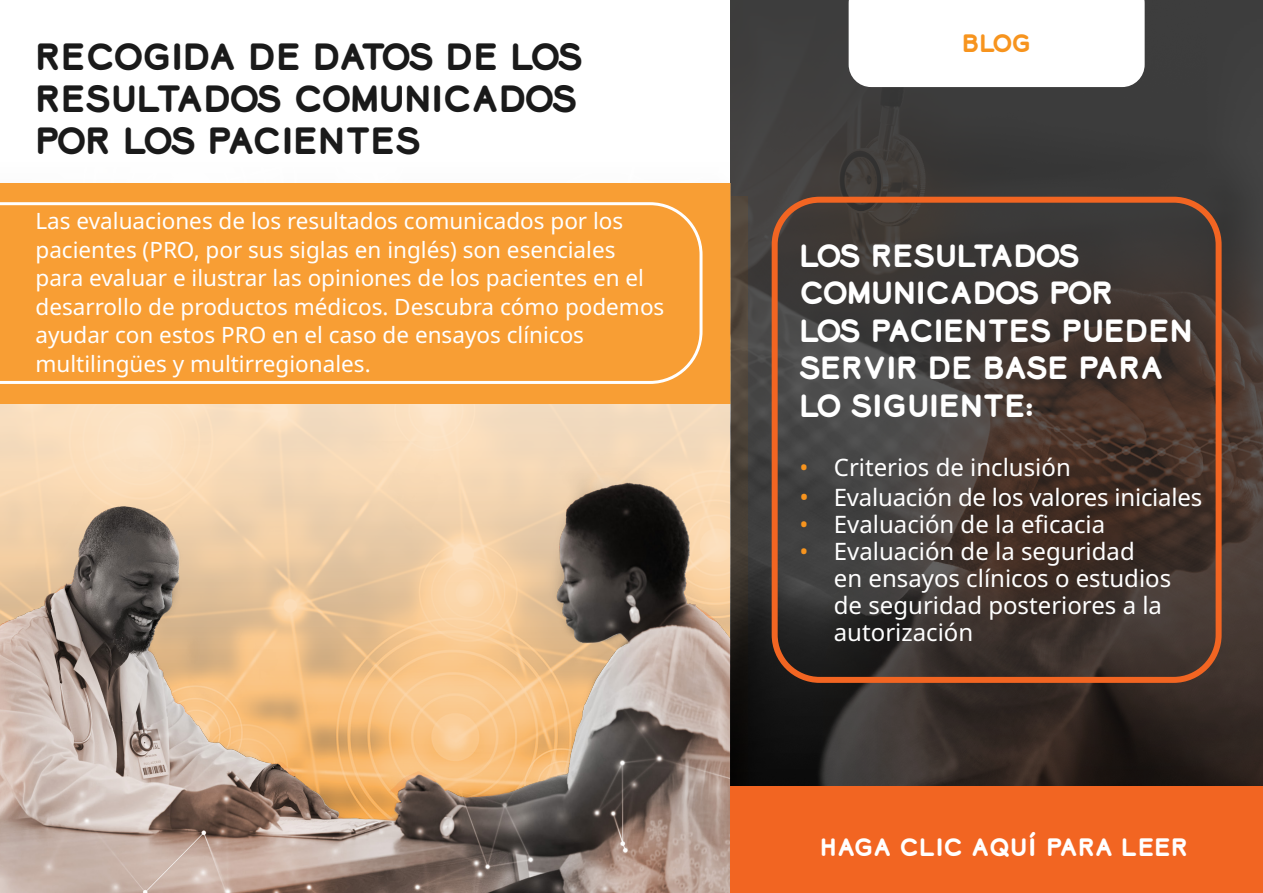
<style>
.page{position:relative;width:1263px;height:893px;background:#fff}
.page>*{position:absolute;margin:0;border:0;box-sizing:border-box;transform-origin:0 0}
.t1{font:700 35.4px/42px "Lionbridge Sans";letter-spacing:-.02em;color:#1a1a1a}
.t2{font:700 30px/37.5px "Lionbridge Sans";color:#fff}
.t3{font:24px/27px "Noto Sans";color:#fff}
.t4{font:700 23.55px "Lionbridge Sans";color:#fff}
.t5{font:700 23.55px "Lionbridge Sans";color:#f7941e}
.t6{font:22.5px/28.5px "Noto Sans";color:#fff}
.s1{color:#f7941e}
.s2{font-size:25.05px;color:#f7941e}
</style>
<div class="page">
<div style="left:0;top:197px;width:730px;height:696px;background:#f8debf"></div>
<div style="left:0;top:183px;width:730px;height:220px;background:#f89e34"></div>
<img style="left:0;top:441px;width:730px;height:452px">
<img style="left:730px;top:0;width:533px;height:787px">
<svg style="left:849px;top:0;width:296px;height:87px"></svg>
<div style="left:730px;top:787px;width:533px;height:106px;background:#f26522"></div>
<div style="left:772px;top:197px;width:449px;height:486px;border:6px solid #f26522;border-radius:45px"></div>
<svg style="left:0;top:202px;width:702px;height:182px"></svg>
<p class="t1" style="left:36px;top:35px;width:549px">RECOGIDA DE DATOS DE LOS<br>RESULTADOS COMUNICADOS<br>POR LOS PACIENTES</p>
<p class="t6" style="left:36px;top:207px;width:630px">Las evaluaciones de los resultados comunicados por los pacientes (PRO, por sus siglas en inglés) son esenciales para evaluar e ilustrar las opiniones de los pacientes en el desarrollo de productos médicos. Descubra cómo podemos ayudar con estos PRO en el caso de ensayos clínicos multilingües y multirregionales.</p>
<p class="t5" style="left:962px;top:27px;width:71px">BLOG</p>
<p class="t2" style="left:799px;top:237px;width:395px">LOS RESULTADOS<br>COMUNICADOS POR<br>LOS PACIENTES PUEDEN<br>SERVIR DE BASE PARA<br>LO SIGUIENTE:</p>
<p class="t3" style="left:799px;top:454px;width:273px"><span class="s1">•</span> Criterios de inclusión</p>
<p class="t3" style="left:799px;top:484px;width:404px"><span class="s2">•</span> Evaluación de los valores iniciales</p>
<p class="t3" style="left:799px;top:511px;width:307px"><span class="s1">•</span> Evaluación de la eficacia</p>
<p class="t3" style="left:834px;top:538px;width:339px;text-indent:-35px"><span class="s1">•</span> Evaluación de la seguridad<br>en ensayos clínicos o estudios de seguridad posteriores a la autorización</p>
<p class="t4" style="left:820px;top:831px;width:369px">HAGA CLIC AQUÍ PARA LEER</p>
</div>
